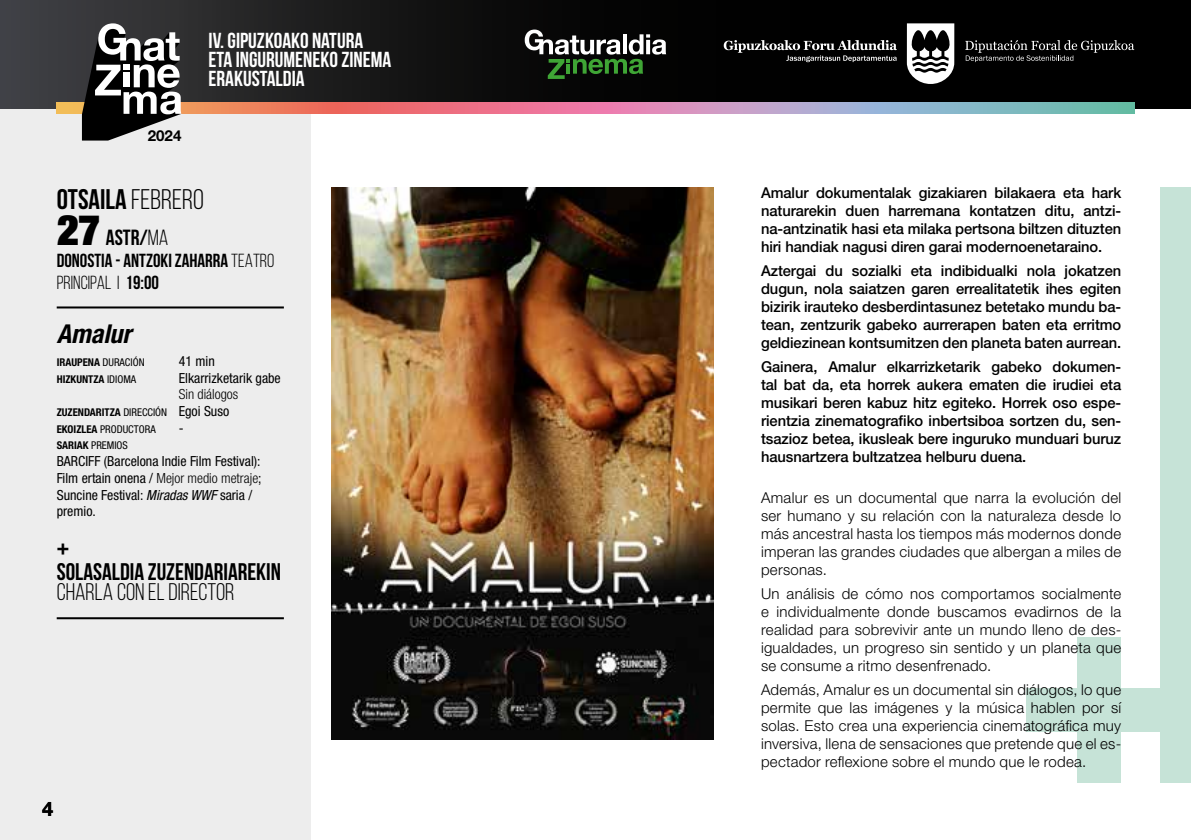
<style>
.page{position:relative;width:1191px;height:840px;background:#fff}
.page>*{position:absolute;margin:0;border:0;box-sizing:border-box;transform-origin:0 0}
.t1{font:700 31.4px "Bebas Neue";color:#000}
.t2{font:700 28.4px "Bebas Neue";color:#000}
.t3{font:italic 700 condensed 26px "Helvetica Neue LT Std";color:#000}
.t4{font:700 24px "Bebas Neue";color:#000}
.t5{font:24px "Bebas Neue";color:#000}
.t6{font:700 22px "Bebas Neue";color:#000}
.t7{font:700 21.8px/19px "Bebas Neue";color:#fff}
.t8{font:700 20px "Helvetica Neue LT Std";color:#000}
.t9{font:700 19px/22px "Bebas Neue";color:#000}
.t10{font:700 15.2px "Helvetica Neue LT Std";color:#000}
.t11{font:500 15px/18px "Helvetica Neue LT Std";letter-spacing:-.005em;color:#000;text-align:justify}
.t12{font:300 15px/18px "Helvetica Neue LT Std";letter-spacing:.015em;color:#000;text-align:justify}
.t13{font:condensed 14px/16.8px "Helvetica Neue LT Std";color:#000}
.t14{font:300 condensed 14px "Helvetica Neue LT Std";color:#000}
.t15{font:700 condensed 10.8px/16.8px "Helvetica Neue LT Std";color:#000}
.t16{font:condensed 10.8px "Helvetica Neue LT Std";color:#000}
.s1{font-weight:400}
.s2{font-family:"Helvetica Neue LT Std";font-weight:900;font-stretch:condensed;font-size:42.2px}
.s3{font-weight:400;font-size:14px}
.s4{font-weight:700}
.s5{font-weight:300}
.s6{font-style:italic}
</style>
<div class="page">
<div style="left:0;top:108px;width:310px;height:731px;background:#ededed"></div>
<svg style="left:0;top:0;width:1191px;height:108px;background:#101011"></svg>
<svg style="left:57px;top:102px;width:1077px;height:12px;background:#c5949e"></svg>
<svg style="left:82px;top:23px;width:99px;height:117px"></svg>
<svg style="left:525px;top:30px;width:141px;height:49px;background:#3c493b"></svg>
<svg style="left:906px;top:23px;width:48px;height:61px"></svg>
<svg style="left:965px;top:40px;width:169px;height:22px;background:#2a2a2a"></svg>
<svg style="left:723px;top:40px;width:174px;height:22px;background:#3a3a3a"></svg>
<img style="left:332px;top:187px;width:381px;height:551px">
<hr style="left:57px;top:306px;width:227px;height:2px;background:#000">
<hr style="left:57px;top:617px;width:227px;height:2px;background:#000">
<div style="left:1160px;top:187px;width:31px;height:595px;background:#c6e3d7"></div>
<div style="left:1077px;top:637px;width:44px;height:145px;background:#c6e3d7"></div>
<div style="left:1026px;top:688px;width:146px;height:43px;background:#c6e3d7"></div>
<p class="t10" style="left:148px;top:126px;width:35px">2024</p>
<h3 class="t7" style="left:209px;top:30px;width:184px">IV. GIPUZKOAKO NATURA<br>ETA INGURUMENEKO ZINEMA<br>ERAKUSTALDIA</h3>
<h2 class="t2" style="left:57px;top:183px;width:149px">OTSAILA <span class="s1">FEBRERO</span></h2>
<h3 class="t6" style="left:57px;top:225px;width:113px"><span class="s2">27</span> ASTR/<span class="s1">MA</span></h3>
<p class="t9" style="left:57px;top:249px;width:219px">DONOSTIA - ANTZOKI ZAHARRA <span class="s1">TEATRO<br>PRINCIPAL I</span> 19:00</p>
<h3 class="t3" style="left:57px;top:318px;width:76px">Amalur</h3>
<p class="t15" style="left:57px;top:353px;width:89px">IRAUPENA <span class="s1">DURACIÓN</span></p>
<p class="t13" style="left:179px;top:352px;width:38px">41 min</p>
<p class="t15" style="left:57px;top:370px;width:81px">HIZKUNTZA <span class="s1">IDIOMA</span></p>
<p class="t13" style="left:179px;top:369px;width:104px">Elkarrizketarik gabe</p>
<p class="t14" style="left:179px;top:386px;width:61px">Sin diálogos</p>
<p class="t15" style="left:57px;top:403px;width:174px">ZUZENDARITZA <span class="s1">DIRECCIÓN</span> <span class="s3">Egoi Suso<br></span>EKOIZLEA <span class="s1">PRODUCTORA</span></p>
<p class="t13" style="left:179px;top:419px;width:6px">-</p>
<p class="t16" style="left:57px;top:439px;width:73px"><span class="s4">SARIAK</span> PREMIOS</p>
<p class="t13" style="left:57px;top:452px;width:206px">BARCIFF (Barcelona Indie Film Festival):<br>Film ertain onena / <span class="s5">Mejor medio metraje</span>;<br>Suncine Festival: <span class="s6">Miradas WWF</span> saria / premio.</p>
<h1 class="t1" style="left:57px;top:531px;width:14px">+</h1>
<h3 class="t4" style="left:57px;top:558px;width:226px">SOLASALDIA ZUZENDARIAREKIN</h3>
<h3 class="t5" style="left:57px;top:578px;width:179px">CHARLA CON EL DIRECTOR</h3>
<h3 class="t8" style="left:42px;top:796px;width:13px">4</h3>
<p class="t11" style="left:761px;top:183px;width:362px">Amalur dokumentalak gizakiaren bilakaera eta hark naturarekin duen harremana kontatzen ditu, antzi&shy;na-antzinatik hasi eta milaka pertsona biltzen dituzten hiri handiak nagusi diren garai modernoenetaraino.</p>
<p class="t11" style="left:761px;top:261px;width:362px">Aztergai du sozialki eta indibidualki nola jokatzen dugun, nola saiatzen garen errealitatetik ihes egiten bizirik irauteko desberdintasunez betetako mundu ba&shy;tean, zentzurik gabeko aurrerapen baten eta erritmo geldiezinean kontsumitzen den planeta baten aurrean.</p>
<p class="t11" style="left:761px;top:357px;width:362px">Gainera, Amalur elkarrizketarik gabeko dokumen&shy;tal bat da, eta horrek aukera ematen die irudiei eta musikari beren kabuz hitz egiteko. Horrek oso espe&shy;rientzia zinematografiko inbertsiboa sortzen du, sen&shy;tsazioz betea, ikusleak bere inguruko munduari buruz hausnartzera bultzatzea helburu duena.</p>
<p class="t12" style="left:761px;top:488px;width:362px">Amalur es un documental que narra la evolución del ser humano y su relación con la naturaleza desde lo más ancestral hasta los tiempos más modernos donde imperan las grandes ciudades que albergan a miles de personas.</p>
<p class="t12" style="left:761px;top:584px;width:362px">Un análisis de cómo nos comportamos socialmente e individualmente donde buscamos evadirnos de la realidad para sobrevivir ante un mundo lleno de des&shy;igualdades, un progreso sin sentido y un planeta que se consume a ritmo desenfrenado.</p>
<p class="t12" style="left:761px;top:679px;width:362px">Además, Amalur es un documental sin diálogos, lo que permite que las imágenes y la música hablen por sí solas. Esto crea una experiencia cinematográfica muy inversiva, llena de sensaciones que pretende que el es&shy;pectador reflexione sobre el mundo que le rodea.</p>
</div>
